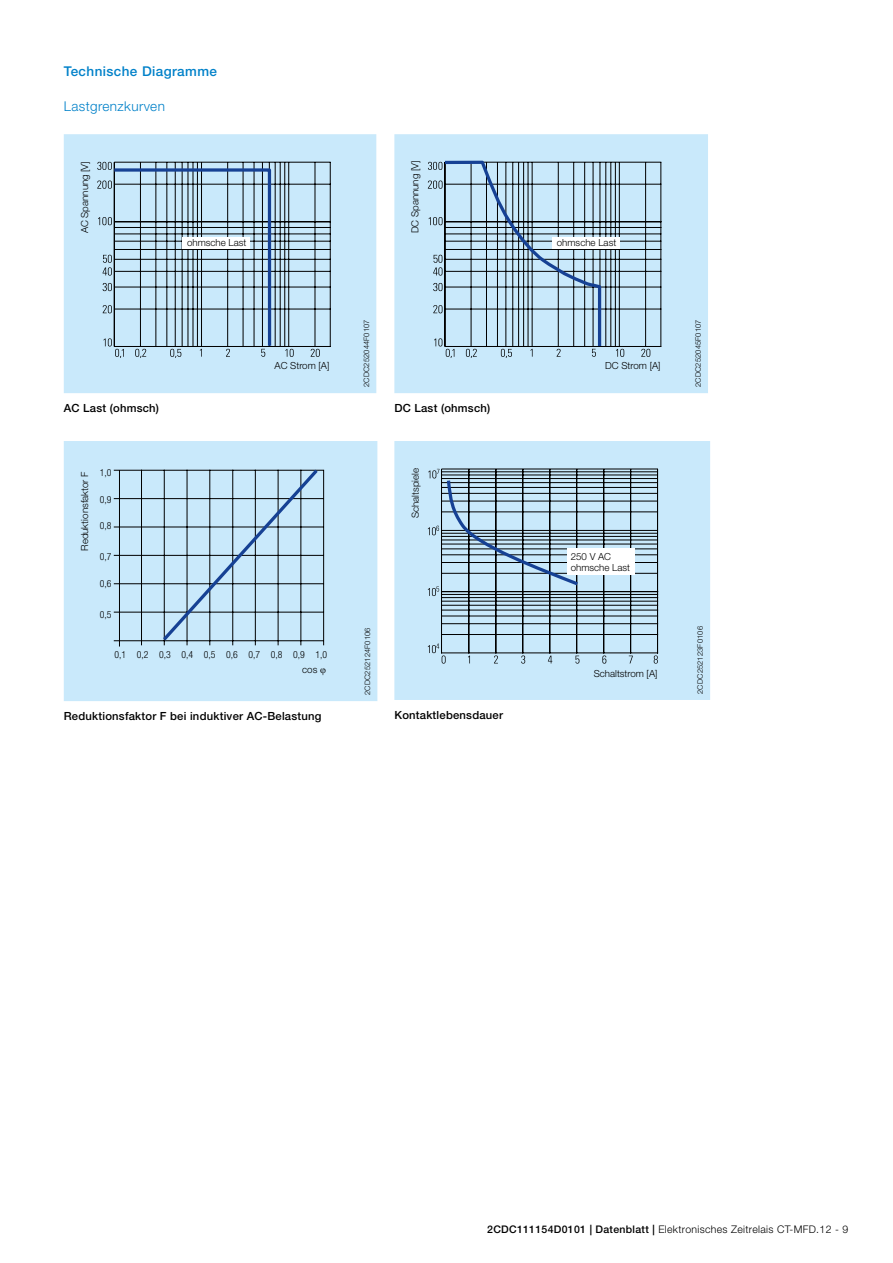
<style>
.page{position:relative;width:893px;height:1263px;background:#fff}
.page>*{position:absolute;margin:0;border:0;box-sizing:border-box;transform-origin:0 0}
.t1{font:500 13.5px "Helvetica Neue LT";letter-spacing:.03em;color:#0081c9}
.t2{font:300 13.5px "Helvetica Neue LT";letter-spacing:.03em;color:#0081c9}
.t3{font:500 11.25px "Helvetica Neue LT";letter-spacing:.02em;color:#000}
.t4{font:300 10.5px "Helvetica Neue LT";letter-spacing:.03em;color:#000}
.t5{font:300 9.75px/11.7px "Helvetica Neue LT";color:#000}
.t6{font:300 condensed 9.75px "Helvetica Neue LT";color:#000}
.t7{font:300 7.5px "Helvetica Neue LT";letter-spacing:.02em;color:#000}
.s1{font-weight:500}
</style>
<div class="page">
<div style="left:64px;top:134px;width:312px;height:259px;background:#c9e9fb"></div>
<hr style="left:114px;top:241px;width:217px;height:1px;background:#000">
<hr style="left:114px;top:233px;width:217px;height:1px;background:#000">
<hr style="left:114px;top:227px;width:217px;height:1px;background:#000">
<hr style="left:114px;top:221px;width:217px;height:1px;background:#000">
<hr style="left:114px;top:184px;width:217px;height:1px;background:#000">
<hr style="left:114px;top:162px;width:217px;height:1px;background:#000">
<hr style="left:114px;top:346px;width:217px;height:1px;background:#000">
<hr style="left:114px;top:309px;width:217px;height:1px;background:#000">
<hr style="left:114px;top:287px;width:217px;height:1px;background:#000">
<hr style="left:114px;top:271px;width:217px;height:1px;background:#000">
<hr style="left:114px;top:259px;width:217px;height:1px;background:#000">
<hr style="left:114px;top:249px;width:217px;height:1px;background:#000">
<hr style="left:330px;top:162px;width:1px;height:184px;background:#000">
<hr style="left:275px;top:162px;width:1px;height:184px;background:#000">
<hr style="left:280px;top:162px;width:1px;height:184px;background:#000">
<hr style="left:284px;top:162px;width:1px;height:184px;background:#000">
<hr style="left:288px;top:162px;width:1px;height:184px;background:#000">
<hr style="left:315px;top:162px;width:1px;height:184px;background:#000">
<svg style="left:285px;top:349px;width:9px;height:8px"></svg>
<svg style="left:311px;top:349px;width:9px;height:8px"></svg>
<svg style="left:97px;top:162px;width:176px;height:196px;background:#acc7d8"></svg>
<div style="left:394px;top:134px;width:314px;height:259px;background:#c9e9fb"></div>
<hr style="left:445px;top:241px;width:216px;height:1px;background:#000">
<hr style="left:445px;top:233px;width:216px;height:1px;background:#000">
<hr style="left:445px;top:227px;width:216px;height:1px;background:#000">
<hr style="left:445px;top:221px;width:216px;height:1px;background:#000">
<hr style="left:445px;top:184px;width:216px;height:1px;background:#000">
<hr style="left:445px;top:162px;width:216px;height:1px;background:#000">
<hr style="left:445px;top:346px;width:216px;height:1px;background:#000">
<hr style="left:445px;top:309px;width:216px;height:1px;background:#000">
<hr style="left:445px;top:287px;width:216px;height:1px;background:#000">
<hr style="left:445px;top:271px;width:216px;height:1px;background:#000">
<hr style="left:445px;top:259px;width:216px;height:1px;background:#000">
<hr style="left:445px;top:249px;width:216px;height:1px;background:#000">
<hr style="left:660px;top:162px;width:1px;height:184px;background:#000">
<hr style="left:605px;top:162px;width:1px;height:184px;background:#000">
<hr style="left:610px;top:162px;width:1px;height:184px;background:#000">
<hr style="left:615px;top:162px;width:1px;height:184px;background:#000">
<hr style="left:619px;top:162px;width:1px;height:184px;background:#000">
<hr style="left:645px;top:162px;width:1px;height:184px;background:#000">
<svg style="left:616px;top:349px;width:8px;height:8px"></svg>
<svg style="left:641px;top:349px;width:9px;height:8px"></svg>
<div style="left:552px;top:237px;width:68px;height:11px;background:#fff"></div>
<svg style="left:428px;top:159px;width:175px;height:199px;background:#a9c4d5"></svg>
<div style="left:64px;top:441px;width:313px;height:260px;background:#c9e9fb"></div>
<hr style="left:114px;top:470px;width:209px;height:1px;background:#000">
<hr style="left:114px;top:498px;width:209px;height:1px;background:#000">
<hr style="left:114px;top:527px;width:209px;height:1px;background:#000">
<hr style="left:114px;top:555px;width:209px;height:1px;background:#000">
<hr style="left:114px;top:583px;width:209px;height:1px;background:#000">
<hr style="left:114px;top:612px;width:209px;height:1px;background:#000">
<hr style="left:164px;top:470px;width:1px;height:175px;background:#000">
<hr style="left:119px;top:470px;width:1px;height:176px;background:#000">
<hr style="left:114px;top:640px;width:209px;height:1px;background:#000">
<hr style="left:323px;top:470px;width:1px;height:175px;background:#000">
<hr style="left:300px;top:470px;width:1px;height:175px;background:#000">
<hr style="left:278px;top:470px;width:1px;height:175px;background:#000">
<hr style="left:255px;top:470px;width:1px;height:175px;background:#000">
<hr style="left:232px;top:470px;width:1px;height:175px;background:#000">
<hr style="left:209px;top:470px;width:1px;height:175px;background:#000">
<hr style="left:187px;top:470px;width:1px;height:175px;background:#000">
<hr style="left:141px;top:470px;width:1px;height:175px;background:#000">
<svg style="left:160px;top:466px;width:161px;height:178px;background:#b1cfe1"></svg>
<svg style="left:394px;top:441px;width:316px;height:259px;background:#c4e3f5"></svg>
<hr style="left:442px;top:601px;width:216px;height:1px;background:#000">
<hr style="left:441px;top:539px;width:217px;height:1px;background:#000">
<hr style="left:441px;top:478px;width:217px;height:1px;background:#000">
<hr style="left:442px;top:597px;width:216px;height:1px;background:#000">
<hr style="left:441px;top:536px;width:217px;height:1px;background:#000">
<hr style="left:441px;top:475px;width:217px;height:1px;background:#000">
<hr style="left:442px;top:594px;width:216px;height:1px;background:#000">
<hr style="left:441px;top:533px;width:217px;height:1px;background:#000">
<hr style="left:441px;top:471px;width:217px;height:1px;background:#000">
<hr style="left:442px;top:591px;width:216px;height:1px;background:#000">
<hr style="left:441px;top:530px;width:217px;height:1px;background:#000">
<hr style="left:441px;top:469px;width:217px;height:1px;background:#000">
<hr style="left:442px;top:652px;width:216px;height:1px;background:#000">
<hr style="left:442px;top:634px;width:216px;height:1px;background:#000">
<hr style="left:441px;top:573px;width:217px;height:1px;background:#000">
<hr style="left:441px;top:511px;width:217px;height:1px;background:#000">
<hr style="left:442px;top:623px;width:216px;height:1px;background:#000">
<hr style="left:441px;top:562px;width:217px;height:1px;background:#000">
<hr style="left:441px;top:501px;width:217px;height:1px;background:#000">
<hr style="left:442px;top:616px;width:216px;height:1px;background:#000">
<hr style="left:441px;top:554px;width:217px;height:1px;background:#000">
<hr style="left:441px;top:493px;width:217px;height:1px;background:#000">
<hr style="left:442px;top:610px;width:216px;height:1px;background:#000">
<hr style="left:441px;top:548px;width:217px;height:1px;background:#000">
<hr style="left:441px;top:487px;width:217px;height:1px;background:#000">
<hr style="left:442px;top:605px;width:216px;height:1px;background:#000">
<hr style="left:441px;top:544px;width:217px;height:1px;background:#000">
<hr style="left:441px;top:482px;width:217px;height:1px;background:#000">
<hr style="left:441px;top:469px;width:1px;height:184px;background:#000">
<hr style="left:468px;top:469px;width:1px;height:184px;background:#000">
<hr style="left:495px;top:469px;width:1px;height:184px;background:#000">
<hr style="left:522px;top:469px;width:1px;height:184px;background:#000">
<hr style="left:549px;top:469px;width:1px;height:184px;background:#000">
<hr style="left:576px;top:469px;width:1px;height:184px;background:#000">
<hr style="left:603px;top:469px;width:1px;height:184px;background:#000">
<hr style="left:630px;top:469px;width:1px;height:184px;background:#000">
<hr style="left:657px;top:469px;width:1px;height:184px;background:#000">
<svg style="left:468px;top:656px;width:2px;height:7px"></svg>
<svg style="left:494px;top:655px;width:4px;height:8px"></svg>
<svg style="left:521px;top:655px;width:4px;height:9px"></svg>
<svg style="left:548px;top:656px;width:4px;height:7px"></svg>
<svg style="left:575px;top:656px;width:4px;height:8px"></svg>
<svg style="left:602px;top:655px;width:4px;height:9px"></svg>
<svg style="left:629px;top:656px;width:4px;height:7px"></svg>
<svg style="left:654px;top:655px;width:4px;height:9px"></svg>
<svg style="left:428px;top:643px;width:18px;height:21px"></svg>
<svg style="left:428px;top:586px;width:11px;height:10px"></svg>
<svg style="left:428px;top:526px;width:11px;height:9px"></svg>
<svg style="left:428px;top:469px;width:11px;height:9px"></svg>
<div style="left:567px;top:548px;width:68px;height:27px;background:#fff"></div>
<svg style="left:445px;top:477px;width:136px;height:111px;background:#a0bacb"></svg>
<svg style="left:320px;top:668px;width:6px;height:7px"></svg>
<h1 class="t1" style="left:64px;top:63px;width:155px">Technische Diagramme</h1>
<h1 class="t2" style="left:64px;top:98px;width:103px">Lastgrenzkurven</h1>
<p class="t5" style="left:79px;top:233px;width:74px;rotate:-90deg">AC Spannung [V]</p>
<p class="t5" style="left:187px;top:236px;width:61px">ohmsche Last</p>
<p class="t3" style="left:64px;top:402px;width:97px">AC Last (ohmsch)</p>
<p class="t5" style="left:79px;top:551px;width:81px;rotate:-90deg">Reduktionsfaktor F</p>
<p class="t6" style="left:100px;top:467px;width:13px">1,0</p>
<p class="t6" style="left:100px;top:494px;width:13px">0,9</p>
<p class="t6" style="left:100px;top:520px;width:13px">0,8</p>
<p class="t6" style="left:100px;top:551px;width:13px">0,7</p>
<p class="t6" style="left:100px;top:578px;width:13px">0,6</p>
<p class="t6" style="left:100px;top:609px;width:13px">0,5</p>
<p class="t5" style="left:275px;top:360px;width:56px">AC Strom [A]</p>
<p class="t6" style="left:115px;top:648px;width:214px">0,1 0,2 0,3 0,4 0,5 0,6 0,7 0,8 0,9 1,0</p>
<p class="t5" style="left:302px;top:663px;width:17px">cos</p>
<p class="t3" style="left:64px;top:710px;width:259px">Reduktionsfaktor F bei induktiver AC‑Belastung</p>
<p class="t5" style="left:409px;top:233px;width:74px;rotate:-90deg">DC Spannung [V]</p>
<p class="t7" style="left:362px;top:387px;width:69px;rotate:-90deg">2CDC252044F0107</p>
<p class="t3" style="left:394px;top:402px;width:97px">DC Last (ohmsch)</p>
<p class="t5" style="left:409px;top:518px;width:52px;rotate:-90deg">Schaltspiele</p>
<p class="t7" style="left:363px;top:695px;width:69px;rotate:-90deg">2CDC252124F0106</p>
<p class="t3" style="left:394px;top:708px;width:110px">Kontaktlebensdauer</p>
<p class="t5" style="left:557px;top:236px;width:61px">ohmsche Last</p>
<p class="t5" style="left:605px;top:360px;width:57px">DC Strom [A]</p>
<p class="t7" style="left:693px;top:387px;width:69px;rotate:-90deg">2CDC252045F0107</p>
<p class="t5" style="left:571px;top:550px;width:61px">250 V AC ohmsche Last</p>
<p class="t5" style="left:594px;top:668px;width:65px">Schaltstrom [A]</p>
<p class="t7" style="left:696px;top:694px;width:69px;rotate:-90deg">2CDC252123F0106</p>
<p class="t4" style="left:487px;top:1223px;width:363px"><span class="s1">2CDC111154D0101 | Datenblatt |</span> Elektronisches Zeitrelais CT-MFD.12 - 9</p>
</div>
